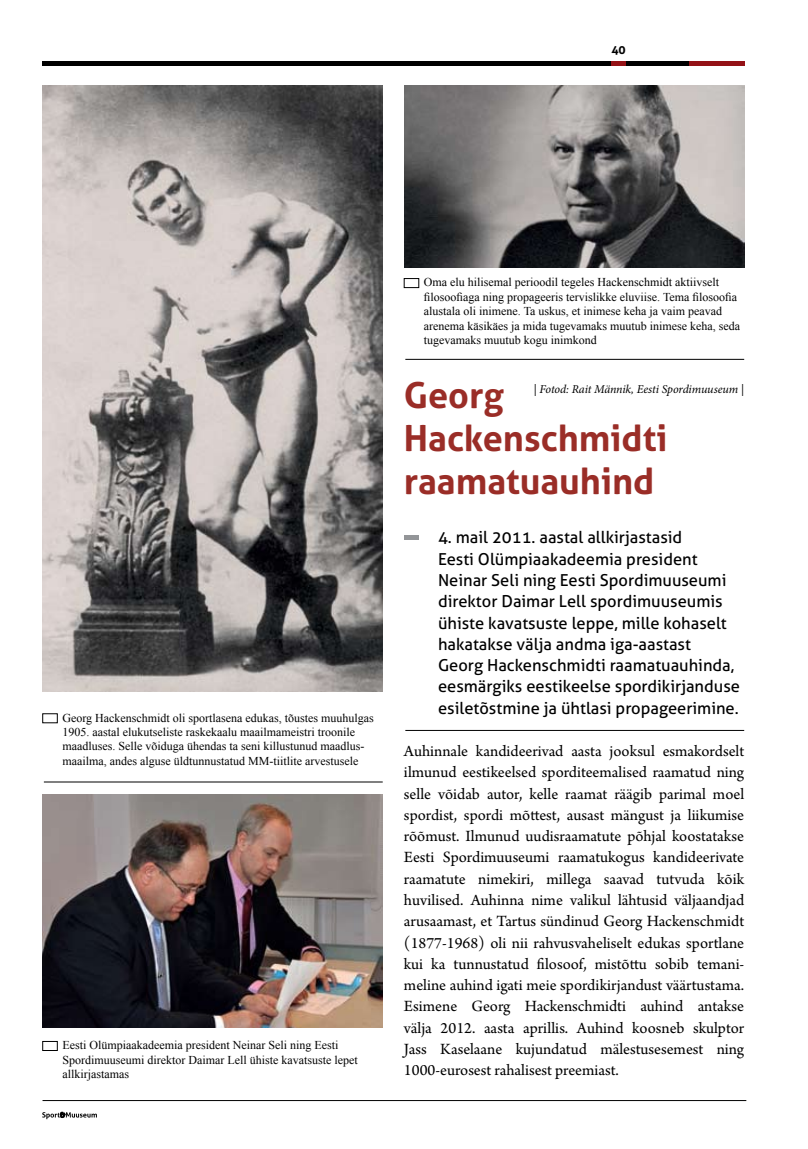
<style>
.page{position:relative;width:808px;height:1149px;background:#fff}
.page>*{position:absolute;margin:0;border:0;box-sizing:border-box;transform-origin:0 0}
.t1{font:700 36px/43.2px "Aller";color:#9a2d27}
.t2{font:16.5px/21.3px "Arno Pro";letter-spacing:-.005em;color:#000;text-align:justify}
.t3{font:16.5px/21.3px "Aller";color:#000}
.t4{font:12px/14.4px "Times New Roman";color:#000}
.t5{font:italic 12px "Minion Pro";letter-spacing:-.01em;color:#000}
.t6{font:700 12px "Aller";color:#000}
.s1{font-style:normal}
</style>
<div class="page">
<hr style="left:689px;top:62px;width:55px;height:4px;background:#941216">
<svg style="left:42px;top:1111px;width:55px;height:7px"></svg>
<hr style="left:43px;top:1099px;width:703px;height:1px;background:#000">
<div style="left:43px;top:61px;width:646px;height:5px;background:#000"></div>
<hr style="left:611px;top:62px;width:14px;height:4px;background:#941216">
<img style="left:43px;top:85px;width:340px;height:606px">
<img style="left:404px;top:85px;width:340px;height:182px">
<img style="left:43px;top:794px;width:340px;height:233px">
<div style="left:404px;top:278px;width:15px;height:10px;border:1px solid #000"></div>
<hr style="left:405px;top:359px;width:339px;height:1px;background:#000">
<hr style="left:44px;top:781px;width:339px;height:1px;background:#000">
<div style="left:43px;top:1040px;width:14px;height:10px;border:1px solid #000"></div>
<hr style="left:405px;top:730px;width:339px;height:1px;background:#000">
<div style="left:404px;top:534px;width:15px;height:5px;background:#939598"></div>
<p class="t6" style="left:611px;top:43px;width:16px">40</p>
<p class="t4" style="left:62px;top:710px;width:313px">Georg Hackenschmidt oli sportlasena edukas, tõustes muuhulgas 1905. aastal elukutseliste raskekaalu maailmameistri troonile maadluses. Selle võiduga ühendas ta seni killustunud maadlus&shy;maailma, andes alguse üldtunnustatud MM-tiitlite arvestusele</p>
<p class="t4" style="left:62px;top:1037px;width:297px">Eesti Olümpiaakadeemia president Neinar Seli ning Eesti<br>Spordimuuseumi direktor Daimar Lell ühiste kavatsuste lepet allkirjastamas</p>
<p class="t4" style="left:424px;top:275px;width:318px">Oma elu hilisemal perioodil tegeles Hackenschmidt aktiivselt filosoofiaga ning propageeris tervislikke eluviise. Tema filosoofia alustala oli inimene. Ta uskus, et inimese keha ja vaim peavad arenema käsikäes ja mida tugevamaks muutub inimese keha, seda tugevamaks muutub kogu inimkond</p>
<h1 class="t1" style="left:404px;top:373px;width:265px">Georg<br>Hackenschmidti raamatuauhind</h1>
<p class="t3" style="left:438px;top:526px;width:303px">4. mail 2011. aastal allkirjastasid<br>Eesti Olümpiaakadeemia president Neinar Seli ning Eesti Spordimuuseumi direktor Daimar Lell spordimuuseumis ühiste kavatsuste leppe, mille kohaselt hakatakse välja andma iga-aastast Georg Hackenschmidti raamatuauhinda, eesmärgiks eestikeelse spordikirjanduse esiletõstmine ja ühtlasi propageerimine.</p>
<p class="t2" style="left:404px;top:741px;width:342px">Auhinnale kandideerivad aasta jooksul esmakordselt ilmunud eestikeelsed sporditeemalised raamatud ning selle võidab autor, kelle raamat räägib parimal moel spordist, spordi mõttest, ausast mängust ja liikumise rõõmust. Ilmunud uudisraamatute põhjal koostatakse Eesti Spordimuuseumi raamatukogus kandideerivate raamatute nimekiri, millega saavad tutvuda kõik huvilised. Auhinna nime valikul lähtusid väljaandjad arusaamast, et Tartus sündinud Georg Hackenschmidt (1877-1968) oli nii rahvusvaheliselt edukas sportlane kui ka tunnustatud filosoof, mistõttu sobib temani&shy;meline auhind igati meie spordikirjandust väärtustama.<br>Esimene Georg Hackenschmidti auhind antakse välja 2012. aasta aprillis. Auhind koosneb skulptor Jass Kaselaane kujundatud mälestusesemest ning 1000-eurosest rahalisest preemiast.</p>
<p class="t5" style="left:534px;top:381px;width:212px"><span class="s1">|</span> Fotod: Rait Männik, Eesti Spordimuuseum <span class="s1">|</span></p>
</div>
